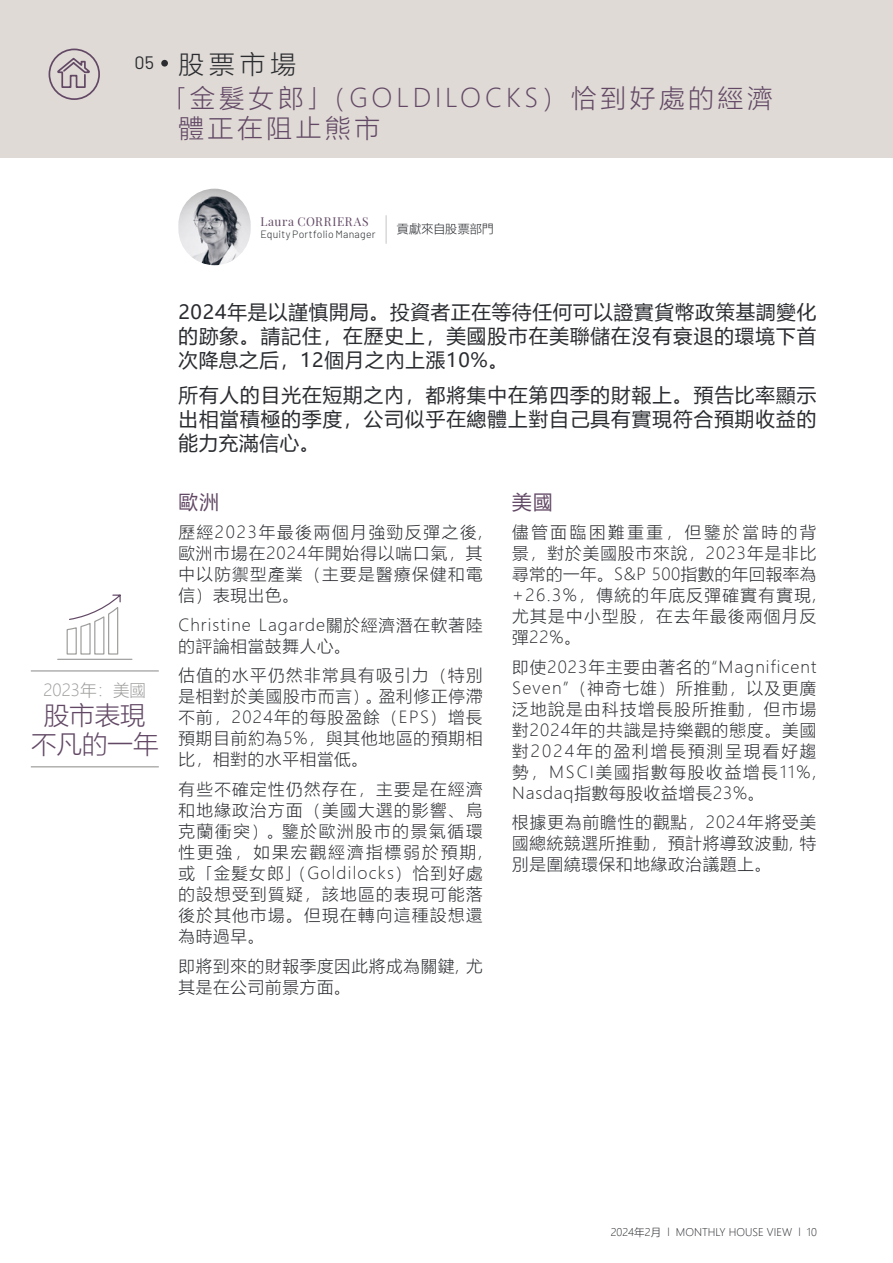
<style>
.page{position:relative;width:893px;height:1263px;background:#fff}
.page>*{position:absolute;margin:0;border:0;box-sizing:border-box;transform-origin:0 0}
.t1{font:300 25.5px/34.2px "Microsoft Ya Hei";letter-spacing:.15em;color:#624865}
.t2{font:300 25.5px/28.5px "Microsoft Ya Hei";color:#624865;text-align:center}
.t3{font:19.5px/24px "Microsoft Ya Hei";letter-spacing:.055em;color:#2a2c30;text-align:justify}
.t4{font:19.5px "Microsoft Ya Hei";color:#624865}
.t5{font:300 16.5px/21px "Microsoft Ya Hei";letter-spacing:.065em;color:#2a2c30;text-align:justify}
.t6{font:300 16.5px "Microsoft Ya Hei";color:#9d9d9c}
.t7{font:12px "Playfair Display";letter-spacing:.05em;color:#624865}
.t8{font:300 12px "Microsoft Ya Hei";letter-spacing:.01em;color:#2a2c30}
.t9{font:300 10.5px "Microsoft Ya Hei";color:#2a2c30}
.t10{font:300 10.5px "Barlow";letter-spacing:.02em;color:#2a2c30}
.s1{font-family:"Barlow";font-weight:400;font-size:18px;color:#2a2c30}
.s2{color:#2a2c30}
</style>
<div class="page">
<div style="left:0;top:0;width:893px;height:157px;background:#dfdad5"></div>
<hr style="left:31px;top:670px;width:128px;height:1px;background:#9d9d9c">
<hr style="left:31px;top:766px;width:128px;height:1px;background:#9d9d9c">
<svg style="left:57px;top:594px;width:76px;height:66px"></svg>
<div style="left:161px;top:60px;width:7px;height:7px;background:#2a2c30;border-radius:50%"></div>
<img style="left:178px;top:189px;width:73px;height:76px;border-radius:36px">
<svg style="left:386px;top:215px;width:1px;height:29px"></svg>
<svg style="left:179px;top:87px;width:5px;height:22px"></svg>
<svg style="left:48px;top:48px;width:52px;height:52px"></svg>
<h1 class="t1" style="left:190px;top:46px;width:584px;text-indent:-55px"><span class="s1">05</span> <span class="s2">股票市場<br></span>金髮女郎」（GOLDILOCKS）恰到好處的經濟</h1>
<h1 class="t1" style="left:179px;top:111px;width:203px">體正在阻止熊市</h1>
<p class="t7" style="left:260px;top:212px;width:110px">Laura CORRIERAS</p>
<p class="t10" style="left:260px;top:226px;width:117px">Equity Portfolio Manager</p>
<p class="t8" style="left:397px;top:221px;width:98px">貢獻來自股票部門</p>
<p class="t6" style="left:43px;top:679px;width:104px">2023年：美國</p>
<h1 class="t2" style="left:31px;top:700px;width:129px">股市表現不凡的一年</h1>
<p class="t3" style="left:178px;top:300px;width:640px">2024年是以謹慎開局。投資者正在等待任何可以證實貨幣政策基調變化的跡象。請記住，在歷史上，美國股市在美聯儲在沒有衰退的環境下首次降息之后，12個月之內上漲10%。</p>
<p class="t3" style="left:178px;top:382px;width:639px">所有人的目光在短期之內，都將集中在第四季的財報上。預告比率顯示出相當積極的季度，公司似乎在總體上對自己具有實現符合預期收益的能力充滿信心。</p>
<p class="t4" style="left:178px;top:489px;width:42px">歐洲</p>
<p class="t5" style="left:178px;top:522px;width:306px">歷經2023年最後兩個月強勁反彈之後,歐洲市場在2024年開始得以喘口氣，其中以防禦型產業（主要是醫療保健和電信）表現出色。</p>
<p class="t5" style="left:178px;top:614px;width:306px">Christine Lagarde關於經濟潛在軟著陸的評論相當鼓舞人心。</p>
<p class="t5" style="left:178px;top:665px;width:306px">估值的水平仍然非常具有吸引力（特別是相對於美國股市而言）。盈利修正停滯不前，2024年的每股盈餘（EPS）增長預期目前約為5%，與其他地區的預期相比，相對的水平相當低。</p>
<p class="t5" style="left:178px;top:778px;width:306px">有些不確定性仍然存在，主要是在經濟和地緣政治方面（美國大選的影響、烏克蘭衝突）。鑒於歐洲股市的景氣循環性更強，如果宏觀經濟指標弱於預期,或「金髮女郎」（Goldilocks）恰到好處的設想受到質疑，該地區的表現可能落後於其他市場。但現在轉向這種設想還為時過早。</p>
<p class="t5" style="left:178px;top:955px;width:306px">即將到來的財報季度因此將成為關鍵, 尤其是在公司前景方面。</p>
<p class="t4" style="left:512px;top:489px;width:42px">美國</p>
<p class="t5" style="left:512px;top:522px;width:306px">儘管面臨困難重重，但鑒於當時的背景，對於美國股市來說，2023年是非比尋常的一年。S&amp;P 500指數的年回報率為+26.3%，傳統的年底反彈確實有實現,尤其是中小型股，在去年最後兩個月反彈22%。</p>
<p class="t5" style="left:512px;top:656px;width:306px">即使2023年主要由著名的“Magnificent Seven”（神奇七雄）所推動，以及更廣泛地說是由科技增長股所推動，但市場對2024年的共識是持樂觀的態度。美國對2024年的盈利增長預測呈現看好趨勢，MSCI美國指數每股收益增長11%, Nasdaq指數每股收益增長23%。</p>
<p class="t5" style="left:512px;top:812px;width:306px">根據更為前瞻性的觀點，2024年將受美國總統競選所推動，預計將導致波動, 特別是圍繞環保和地緣政治議題上。</p>
<p class="t9" style="left:611px;top:1225px;width:208px">2024年2月 l MONTHLY HOUSE VIEW l 10</p>
</div>
